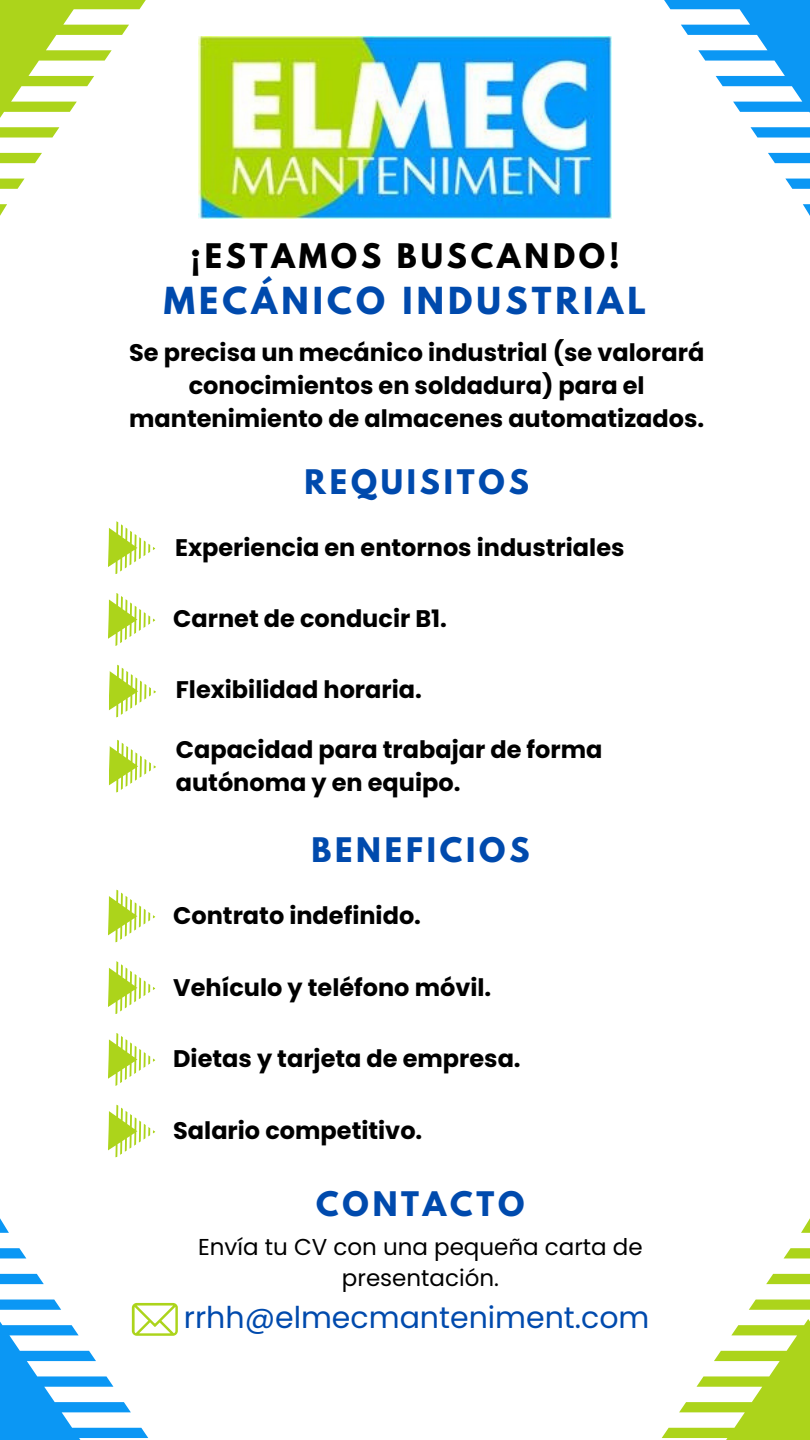
<style>
.page{position:relative;width:810px;height:1440px;background:#fff}
.page>*{position:absolute;margin:0;border:0;box-sizing:border-box;transform-origin:0 0}
.t1{font:700 33px "League Spartan";letter-spacing:.125em;color:#004aad}
.t2{font:700 30px "League Spartan";letter-spacing:.125em;color:#004aad}
.t3{font:30px "Poppins";color:#004aad}
.t4{font:700 30px "League Spartan";letter-spacing:.125em;color:#000}
.t5{font:700 24px/33px "Poppins";color:#000;text-align:center}
.t6{font:23px/31.5px "Poppins";color:#000;text-align:center}
</style>
<div class="page">
<svg style="left:108px;top:521px;width:48px;height:53px"></svg>
<svg style="left:109px;top:664px;width:47px;height:54px"></svg>
<svg style="left:108px;top:593px;width:48px;height:53px"></svg>
<svg style="left:0;top:0;width:146px;height:118px"></svg>
<svg style="left:0;top:153px;width:42px;height:10px"></svg>
<svg style="left:0;top:179px;width:24px;height:10px"></svg>
<svg style="left:0;top:127px;width:59px;height:11px"></svg>
<svg style="left:0;top:204px;width:7px;height:12px"></svg>
<svg style="left:664px;top:0;width:146px;height:113px"></svg>
<svg style="left:768px;top:153px;width:42px;height:10px"></svg>
<svg style="left:785px;top:179px;width:25px;height:10px"></svg>
<svg style="left:751px;top:127px;width:59px;height:11px"></svg>
<svg style="left:803px;top:204px;width:7px;height:12px"></svg>
<svg style="left:0;top:1274px;width:44px;height:10px"></svg>
<svg style="left:0;top:1248px;width:26px;height:10px"></svg>
<svg style="left:0;top:1218px;width:9px;height:15px"></svg>
<svg style="left:662px;top:1319px;width:148px;height:121px"></svg>
<svg style="left:766px;top:1274px;width:44px;height:10px"></svg>
<svg style="left:784px;top:1248px;width:26px;height:10px"></svg>
<svg style="left:749px;top:1300px;width:61px;height:10px"></svg>
<svg style="left:801px;top:1218px;width:9px;height:15px"></svg>
<svg style="left:109px;top:739px;width:47px;height:54px"></svg>
<svg style="left:0;top:1300px;width:178px;height:140px"></svg>
<svg style="left:108px;top:889px;width:48px;height:54px"></svg>
<svg style="left:108px;top:1033px;width:48px;height:53px"></svg>
<svg style="left:108px;top:961px;width:48px;height:53px"></svg>
<svg style="left:108px;top:1104px;width:48px;height:54px"></svg>
<img style="left:198px;top:36px;width:414px;height:182px">
<h1 class="t4" style="left:190px;top:241px;width:430px">¡ESTAMOS BUSCANDO!</h1>
<p class="t1" style="left:164px;top:284px;width:484px">MECÁNICO INDUSTRIAL</p>
<p class="t5" style="left:129px;top:337px;width:577px">Se precisa un mecánico industrial (se valorará conocimientos en soldadura) para el mantenimiento de almacenes automatizados.</p>
<h1 class="t2" style="left:305px;top:467px;width:226px">REQUISITOS</h1>
<h3 class="t5" style="left:175px;top:531px;width:451px">Experiencia en entornos industriales</h3>
<p class="t5" style="left:173px;top:602px;width:275px">Carnet de conducir B1.</p>
<p class="t5" style="left:176px;top:673px;width:248px">Flexibilidad horaria.</p>
<h3 class="t5" style="left:176px;top:733px;width:428px;text-align:left">Capacidad para trabajar de forma autónoma y en equipo.</h3>
<h3 class="t2" style="left:311px;top:835px;width:220px">BENEFICIOS</h3>
<h3 class="t5" style="left:173px;top:899px;width:249px">Contrato indefinido.</h3>
<p class="t5" style="left:173px;top:971px;width:320px">Vehículo y teléfono móvil.</p>
<h3 class="t5" style="left:173px;top:1042px;width:349px">Dietas y tarjeta de empresa.</h3>
<h1 class="t5" style="left:173px;top:1114px;width:251px">Salario competitivo.</h1>
<h1 class="t2" style="left:316px;top:1189px;width:210px">CONTACTO</h1>
<p class="t6" style="left:198px;top:1231px;width:446px">Envía tu CV con una pequeña carta de presentación.</p>
<p class="t3" style="left:184px;top:1297px;width:467px">rrhh@elmecmanteniment.com</p>
</div>
